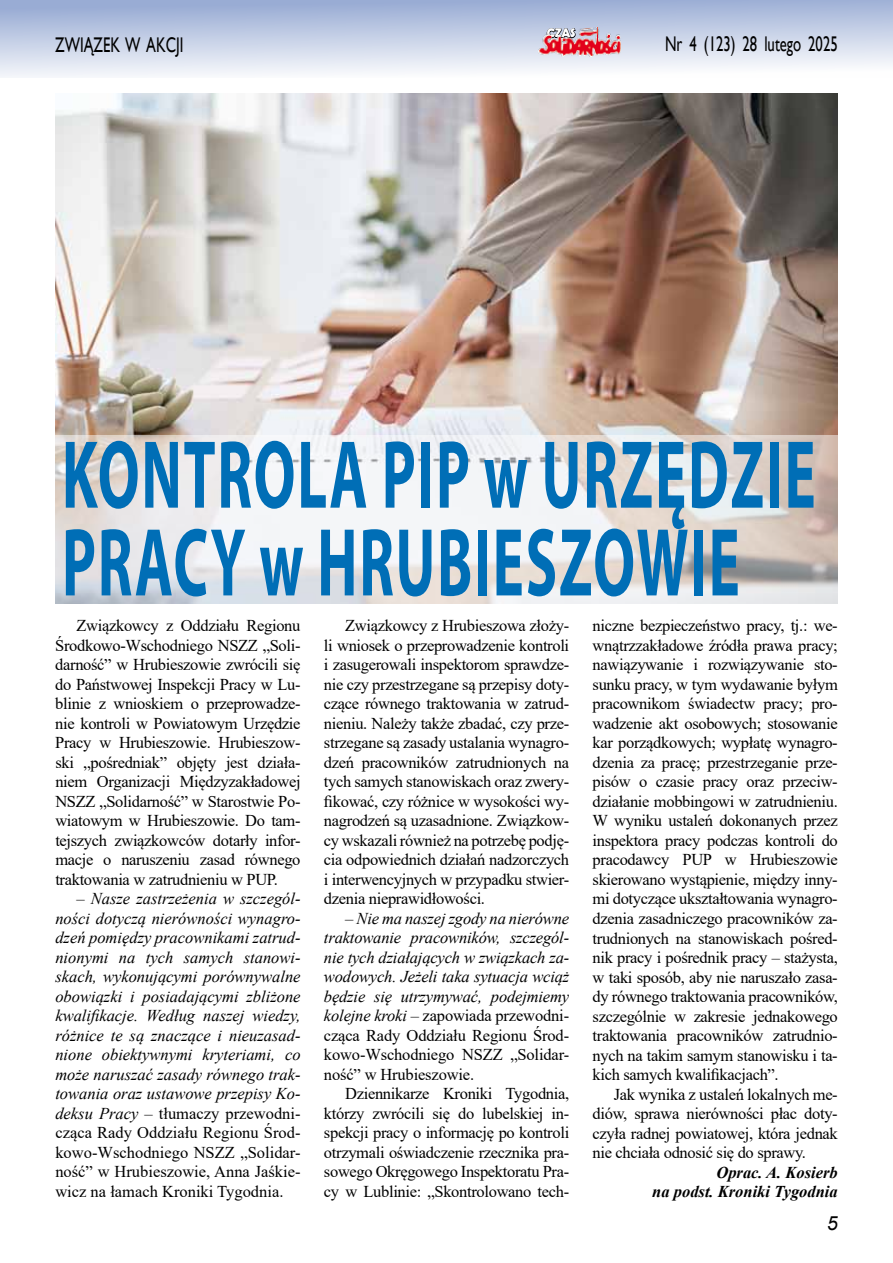
<style>
.page{position:relative;width:893px;height:1263px;background:#fff}
.page>*{position:absolute;margin:0;border:0;box-sizing:border-box;transform-origin:0 0}
.t1{font:700 97.5px/87.8px "Myriad Pro";letter-spacing:.03em;color:#006eb6;scale:.6 1}
.t2{font:21.15px "Gill Sans";color:#000;scale:.69 1}
.t3{font:italic 19.5px "Arial";color:#000}
.t4{font:16.5px/19.5px "Times New Roman";letter-spacing:-.02em;color:#000;text-align:justify}
.t5{font:italic 16.5px/19.5px "Times New Roman";letter-spacing:-.005em;color:#000;text-align:justify}
.t6{font:italic 700 16.5px/19.5px "Times New Roman";color:#000;text-align:right}
.t7{font:700 12.6px "Berlin Sans FB Demi";color:#fff}
.s1{font-style:normal}
</style>
<div class="page">
<div style="left:0;top:0;width:893px;height:78px;background:linear-gradient(to bottom,#97aad3,#fbfcfd)"></div>
<svg style="left:547px;top:26px;width:28px;height:2px"></svg>
<img style="left:537px;top:29px;width:85px;height:27px">
<img style="left:578px;top:27px;width:22px;height:1px">
<img style="left:539px;top:28px;width:81px;height:27px">
<img style="left:55px;top:94px;width:783px;height:341px">
<svg style="left:55px;top:435px;width:783px;height:169px"></svg>
<p class="t7" style="left:547px;top:26px;width:30px">CZAS</p>
<p class="t2" style="left:55px;top:33px;width:187px">ZWIĄZEK W AKCJI</p>
<p class="t2" style="left:665px;top:32px;width:252px">NR 4 (123) 28 LUTEGO 2025</p>
<h1 class="t1" style="left:62px;top:428px;width:1258px">KONTROLA PIP W URZĘDZIE<br>PRACY W HRUBIESZOWIE</h1>
<p class="t4" style="left:55px;top:615px;width:247px;text-indent:21px">Związkowcy z Oddziału Regionu Środkowo-Wschodniego NSZZ „Soli&shy;darność” w Hrubieszowie zwrócili się do Państwowej Inspekcji Pracy w Lu&shy;blinie z wnioskiem o przeprowadze&shy;nie kontroli w Powiatowym Urzędzie Pracy w Hrubieszowie. Hrubieszow&shy;ski „pośredniak” objęty jest działa&shy;niem Organizacji Międzyzakładowej NSZZ „Solidarność” w Starostwie Po&shy;wiatowym w Hrubieszowie. Do tam&shy;tejszych związkowców dotarły infor&shy;macje o naruszeniu zasad równego traktowania w zatrudnieniu w PUP.</p>
<p class="t5" style="left:55px;top:889px;width:247px;text-indent:21px"><span class="s1">–</span> Nasze zastrzeżenia w szczegól&shy;ności dotyczą nierówności wynagro&shy;dzeń pomiędzy pracownikami zatrud&shy;nionymi na tych samych stanowi&shy;skach, wykonującymi porównywalne obowiązki i posiadającymi zbliżone kwalifikacje. Według naszej wiedzy, różnice te są znaczące i nieuzasad&shy;nione obiektywnymi kryteriami, co może naruszać zasady równego trak&shy;towania oraz ustawowe przepisy Ko&shy;deksu Pracy <span class="s1">– tłumaczy przewodni&shy;cząca Rady Oddziału Regionu Środ&shy;kowo-Wschodniego NSZZ „Solidar&shy;ność” w Hrubieszowie, Anna Jaśkie&shy;wicz na łamach Kroniki Tygodnia.</span></p>
<p class="t4" style="left:324px;top:615px;width:247px;text-indent:21px">Związkowcy z Hrubieszowa złoży&shy;li wniosek o przeprowadzenie kontroli i zasugerowali inspektorom sprawdze&shy;nie czy przestrzegane są przepisy doty&shy;czące równego traktowania w zatrud&shy;nieniu. Należy także zbadać, czy prze&shy;strzegane są zasady ustalania wynagro&shy;dzeń pracowników zatrudnionych na tych samych stanowiskach oraz zwery&shy;fikować, czy różnice w wysokości wy&shy;nagrodzeń są uzasadnione. Związkow&shy;cy wskazali również na potrzebę podję&shy;cia odpowiednich działań nadzorczych i interwencyjnych w przypadku stwier&shy;dzenia nieprawidłowości.</p>
<p class="t5" style="left:324px;top:908px;width:247px;text-indent:21px"><span class="s1">–</span> Nie ma naszej zgody na nierówne traktowanie pracowników, szczegól&shy;nie tych działających w związkach za&shy;wodowych. Jeżeli taka sytuacja wciąż będzie się utrzymywać, podejmiemy kolejne kroki <span class="s1">– zapowiada przewodni&shy;cząca Rady Oddziału Regionu Środ&shy;kowo-Wschodniego NSZZ „Solidar&shy;ność” w Hrubieszowie.</span></p>
<p class="t4" style="left:324px;top:1084px;width:247px;text-indent:21px">Dziennikarze Kroniki Tygodnia, którzy zwrócili się do lubelskiej in&shy;spekcji pracy o informację po kontroli otrzymali oświadczenie rzecznika pra&shy;sowego Okręgowego Inspektoratu Pra&shy;cy w Lublinie: „Skontrolowano tech-</p>
<p class="t4" style="left:593px;top:616px;width:247px">niczne bezpieczeństwo pracy, tj.: we&shy;wnątrzzakładowe źródła prawa pracy; nawiązywanie i rozwiązywanie sto&shy;sunku pracy, w tym wydawanie byłym pracownikom świadectw pracy; pro&shy;wadzenie akt osobowych; stosowanie kar porządkowych; wypłatę wynagro&shy;dzenia za pracę; przestrzeganie prze&shy;pisów o czasie pracy oraz przeciw&shy;działanie mobbingowi w zatrudnieniu.<br>W wyniku ustaleń dokonanych przez inspektora pracy podczas kontroli do pracodawcy PUP w Hrubieszowie skierowano wystąpienie, między inny&shy;mi dotyczące ukształtowania wynagro&shy;dzenia zasadniczego pracowników za&shy;trudnionych na stanowiskach pośred&shy;nik pracy i pośrednik pracy – stażysta, w taki sposób, aby nie naruszało zasa&shy;dy równego traktowania pracowników, szczególnie w zakresie jednakowego traktowania pracowników zatrudnio&shy;nych na takim samym stanowisku i ta&shy;kich samych kwalifikacjach”.</p>
<p class="t4" style="left:593px;top:1084px;width:247px;text-indent:21px">Jak wynika z ustaleń lokalnych me&shy;diów, sprawa nierówności płac doty&shy;czyła radnej powiatowej, która jednak nie chciała odnosić się do sprawy.</p>
<p class="t6" style="left:652px;top:1162px;width:187px">Oprac. A. Kosierb<br>na podst. Kroniki Tygodnia</p>
<p class="t3" style="left:827px;top:1211px;width:12px">5</p>
</div>
